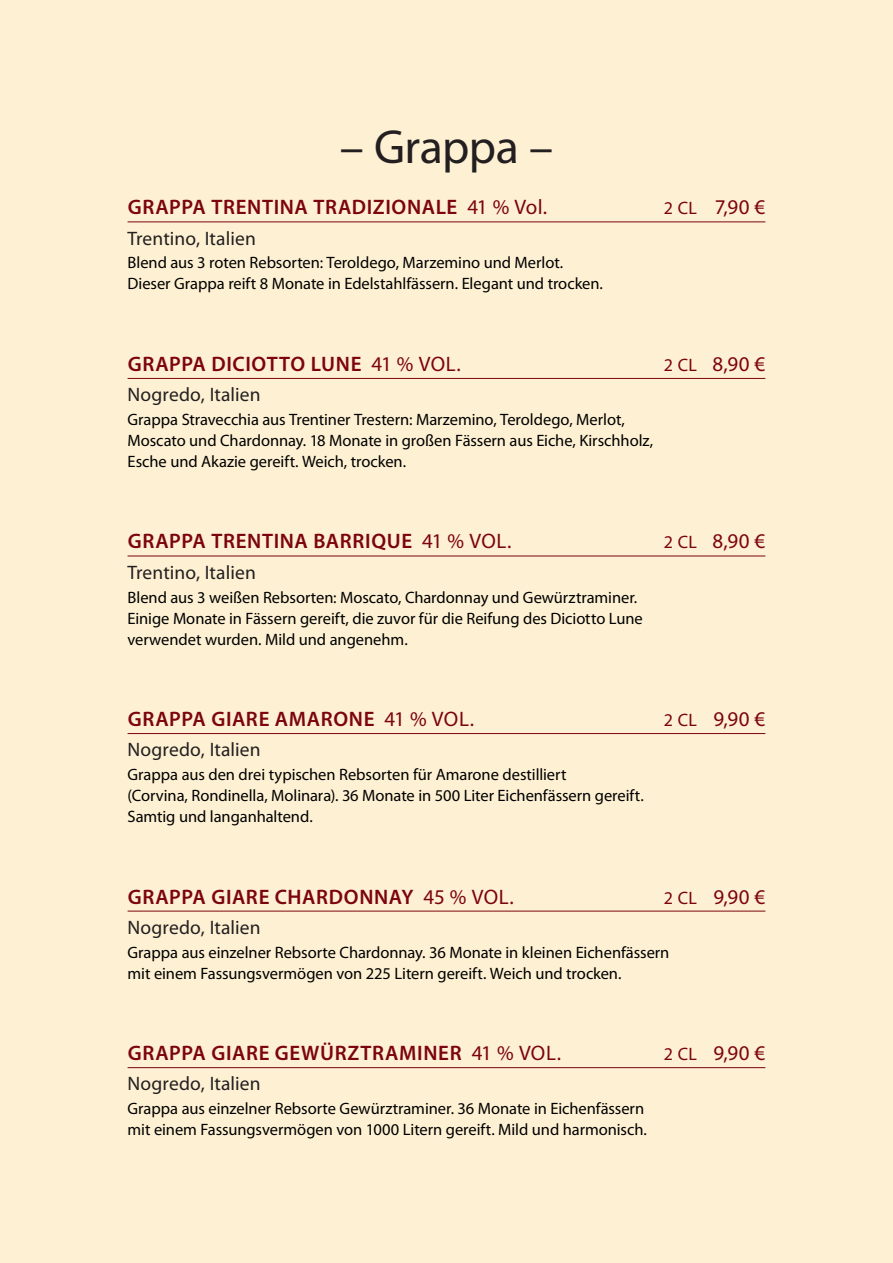
<style>
.page{position:relative;width:893px;height:1263px;background:#fef1d3}
.page>*{position:absolute;margin:0;border:0;box-sizing:border-box;transform-origin:0 0}
.t1{font:48px "Myriad Pro";letter-spacing:-.01em;color:#231f20}
.t2{font:600 21px "Myriad Pro";letter-spacing:.03em;color:#7c040e}
.t3{font:21px "Myriad Pro";letter-spacing:.015em;color:#7c040e}
.t4{font:19.5px "Myriad Pro";letter-spacing:.005em;color:#231f20}
.t5{font:16.5px/21px "Myriad Pro";letter-spacing:-.005em;color:#000}
.s1{font-weight:400}
.s2{font-size:18px}
</style>
<div class="page">
<hr style="left:128px;top:221px;width:637px;height:1px;background:#7c040e">
<hr style="left:128px;top:378px;width:637px;height:1px;background:#7c040e">
<hr style="left:128px;top:556px;width:637px;height:1px;background:#7c040e">
<hr style="left:128px;top:733px;width:637px;height:1px;background:#7c040e">
<hr style="left:128px;top:911px;width:637px;height:1px;background:#7c040e">
<hr style="left:128px;top:1067px;width:637px;height:1px;background:#7c040e">
<h1 class="t1" style="left:340px;top:117px;width:215px">– Grappa –</h1>
<p class="t2" style="left:128px;top:194px;width:421px">GRAPPA TRENTINA TRADIZIONALE <span class="s1">41 % Vol.</span></p>
<p class="t3" style="left:664px;top:194px;width:103px"><span class="s2">2 cl</span> 7,90 €</p>
<p class="t4" style="left:128px;top:226px;width:130px">Trentino, Italien</p>
<p class="t5" style="left:128px;top:252px;width:477px">Blend aus 3 roten Rebsorten: Teroldego, Marzemino und Merlot.<br>Dieser Grappa reift 8 Monate in Edelstahlfässern. Elegant und trocken.</p>
<p class="t2" style="left:128px;top:350px;width:335px">GRAPPA DICIOTTO LUNE <span class="s1">41 % Vol.</span></p>
<p class="t3" style="left:664px;top:351px;width:103px"><span class="s2">2 cl</span> 8,90 €</p>
<p class="t4" style="left:128px;top:383px;width:135px">Nogredo, Italien</p>
<p class="t5" style="left:128px;top:409px;width:527px">Grappa Stravecchia aus Trentiner Trestern: Marzemino, Teroldego, Merlot,<br>Moscato und Chardonnay. 18 Monate in großen Fässern aus Eiche, Kirschholz,<br>Esche und Akazie gereift. Weich, trocken.</p>
<p class="t2" style="left:128px;top:528px;width:385px">GRAPPA TRENTINA BARRIQUE <span class="s1">41 % Vol.</span></p>
<p class="t3" style="left:664px;top:528px;width:103px"><span class="s2">2 cl</span> 8,90 €</p>
<p class="t4" style="left:128px;top:560px;width:130px">Trentino, Italien</p>
<p class="t5" style="left:128px;top:586px;width:517px">Blend aus 3 weißen Rebsorten: Moscato, Chardonnay und Gewürztraminer.<br>Einige Monate in Fässern gereift, die zuvor für die Reifung des Diciotto Lune verwendet wurden. Mild und angenehm.</p>
<p class="t2" style="left:128px;top:705px;width:348px">GRAPPA GIARE AMARONE <span class="s1">41 % Vol.</span></p>
<p class="t3" style="left:664px;top:706px;width:103px"><span class="s2">2 cl</span> 9,90 €</p>
<p class="t4" style="left:128px;top:738px;width:135px">Nogredo, Italien</p>
<p class="t5" style="left:128px;top:764px;width:518px">Grappa aus den drei typischen Rebsorten für Amarone destilliert<br>(Corvina, Rondinella, Molinara). 36 Monate in 500 Liter Eichenfässern gereift.<br>Samtig und langanhaltend.</p>
<p class="t2" style="left:128px;top:883px;width:388px">GRAPPA GIARE CHARDONNAY <span class="s1">45 % Vol.</span></p>
<p class="t3" style="left:664px;top:883px;width:103px"><span class="s2">2 cl</span> 9,90 €</p>
<p class="t4" style="left:128px;top:915px;width:135px">Nogredo, Italien</p>
<p class="t5" style="left:128px;top:941px;width:543px">Grappa aus einzelner Rebsorte Chardonnay. 36 Monate in kleinen Eichenfässern mit einem Fassungsvermögen von 225 Litern gereift. Weich und trocken.</p>
<p class="t2" style="left:128px;top:1040px;width:435px">GRAPPA GIARE GEWÜRZTRAMINER <span class="s1">41 % Vol.</span></p>
<p class="t3" style="left:664px;top:1040px;width:103px"><span class="s2">2 cl</span> 9,90 €</p>
<p class="t4" style="left:128px;top:1072px;width:135px">Nogredo, Italien</p>
<p class="t5" style="left:128px;top:1098px;width:521px">Grappa aus einzelner Rebsorte Gewürztraminer. 36 Monate in Eichenfässern mit einem Fassungsvermögen von 1000 Litern gereift. Mild und harmonisch.</p>
</div>
